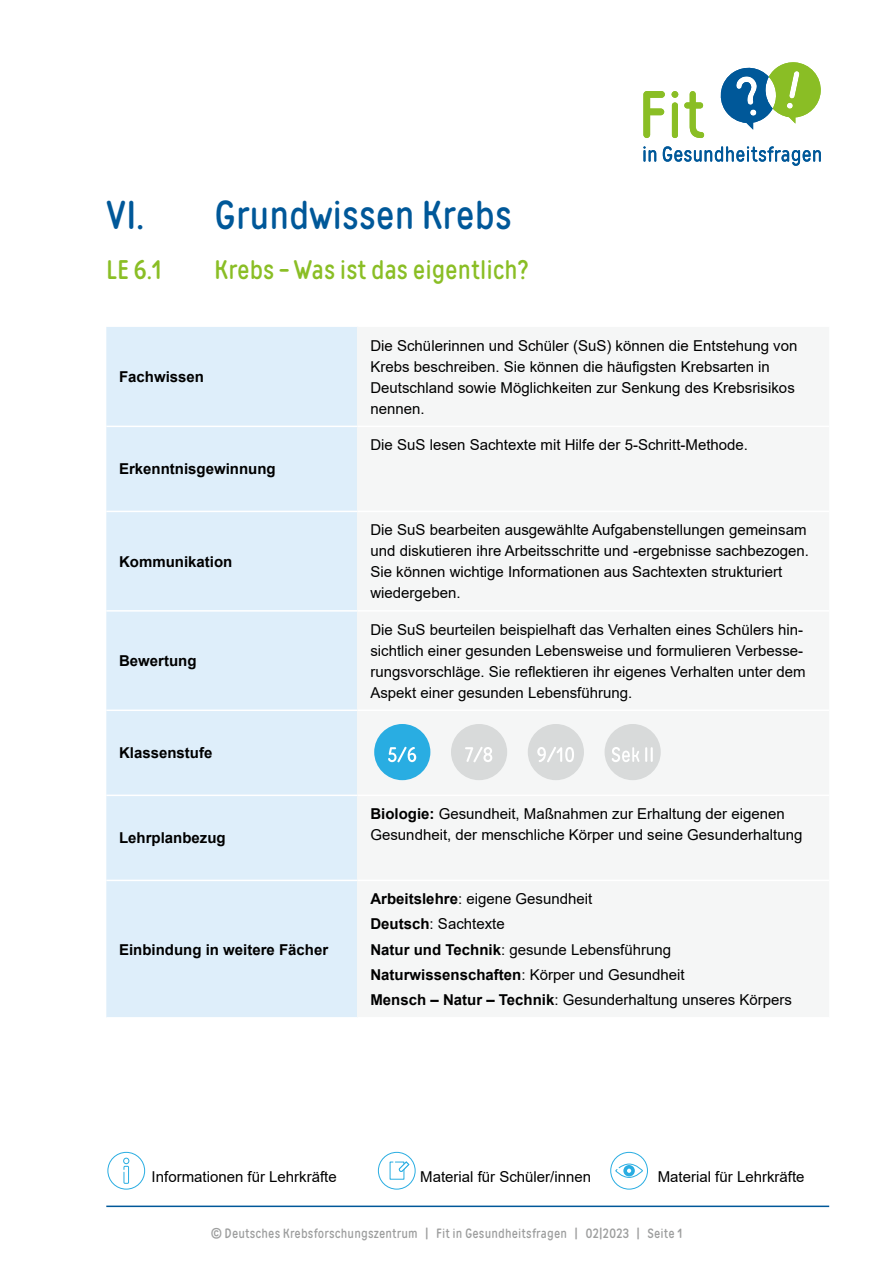
<style>
.page{position:relative;width:893px;height:1263px;background:#fff}
.page>*{position:absolute;margin:0;border:0;box-sizing:border-box;transform-origin:0 0}
.t1{font:40.5px "Matias";color:#005899}
.t2{font:27px "Matias";color:#8abe25}
.t3{font:15px/21px "Arial";color:#000}
.t4{font:700 15px "Arial";color:#000}
.t5{font:13.5px "Matias";letter-spacing:.01em;color:#9d9e9e}
.s1{font-weight:700}
</style>
<div class="page">
<hr style="left:106px;top:1205px;width:723px;height:2px;background:#005899">
<svg style="left:643px;top:91px;width:22px;height:47px"></svg>
<svg style="left:672px;top:91px;width:6px;height:47px"></svg>
<svg style="left:684px;top:91px;width:20px;height:47px"></svg>
<svg style="left:643px;top:146px;width:13px;height:16px"></svg>
<svg style="left:663px;top:146px;width:158px;height:20px"></svg>
<svg style="left:720px;top:62px;width:101px;height:68px"></svg>
<div style="left:106px;top:327px;width:251px;height:690px;background:#deeefa"></div>
<hr style="left:357px;top:327px;width:1px;height:99px;background:#f5f6f6">
<hr style="left:357px;top:427px;width:1px;height:84px;background:#f5f6f6">
<hr style="left:357px;top:512px;width:1px;height:98px;background:#f5f6f6">
<hr style="left:357px;top:612px;width:1px;height:97px;background:#f5f6f6">
<hr style="left:357px;top:711px;width:1px;height:83px;background:#f5f6f6">
<hr style="left:357px;top:796px;width:1px;height:84px;background:#f5f6f6">
<hr style="left:357px;top:881px;width:1px;height:136px;background:#f5f6f6">
<hr style="left:106px;top:426px;width:252px;height:1px;background:#fff">
<hr style="left:106px;top:511px;width:252px;height:1px;background:#fff">
<hr style="left:106px;top:610px;width:252px;height:2px;background:#fff">
<hr style="left:106px;top:709px;width:252px;height:2px;background:#fff">
<hr style="left:106px;top:794px;width:252px;height:2px;background:#fff">
<hr style="left:106px;top:880px;width:252px;height:1px;background:#fff">
<div style="left:610px;top:1152px;width:38px;height:37px;background:#fff;border:1px solid #29ade2;border-radius:50%"></div>
<svg style="left:615px;top:1163px;width:28px;height:15px"></svg>
<div style="left:378px;top:1152px;width:38px;height:37px;background:#fff;border:1px solid #29ade2;border-radius:50%"></div>
<svg style="left:389px;top:1161px;width:21px;height:19px"></svg>
<div style="left:107px;top:1152px;width:38px;height:37px;background:#fff;border:1px solid #29ade2;border-radius:50%"></div>
<svg style="left:123px;top:1157px;width:7px;height:27px"></svg>
<div style="left:374px;top:724px;width:56px;height:56px;background:#29ade2;border-radius:50%"></div>
<svg style="left:388px;top:747px;width:28px;height:15px"></svg>
<div style="left:451px;top:724px;width:56px;height:56px;background:#d8dada;border-radius:50%"></div>
<svg style="left:465px;top:747px;width:27px;height:15px"></svg>
<div style="left:528px;top:724px;width:56px;height:56px;background:#d8dada;border-radius:50%"></div>
<svg style="left:537px;top:747px;width:37px;height:15px"></svg>
<div style="left:605px;top:724px;width:56px;height:56px;background:#d8dada;border-radius:50%"></div>
<svg style="left:612px;top:747px;width:41px;height:15px"></svg>
<h1 class="t1" style="left:106px;top:190px;width:407px">VI. Grundwissen Krebs</h1>
<h2 class="t2" style="left:106px;top:252px;width:57px">LE 6.1</h2>
<h2 class="t2" style="left:214px;top:252px;width:316px">Krebs - Was ist das eigentlich?</h2>
<p class="t4" style="left:119px;top:366px;width:87px">Fachwissen</p>
<p class="t4" style="left:119px;top:458px;width:158px">Erkenntnisgewinnung</p>
<p class="t4" style="left:119px;top:551px;width:115px">Kommunikation</p>
<p class="t4" style="left:119px;top:650px;width:79px">Bewertung</p>
<p class="t4" style="left:119px;top:742px;width:95px">Klassenstufe</p>
<p class="t4" style="left:119px;top:827px;width:108px">Lehrplanbezug</p>
<p class="t4" style="left:119px;top:939px;width:211px">Einbindung in weitere Fächer</p>
<p class="t3" style="left:370px;top:335px;width:428px">Die Schülerinnen und Schüler (SuS) können die Entstehung von Krebs beschreiben. Sie können die häufigsten Krebsarten in Deutschland sowie Möglichkeiten zur Senkung des Krebsrisikos nennen.</p>
<p class="t3" style="left:370px;top:434px;width:379px">Die SuS lesen Sachtexte mit Hilfe der 5-Schritt-Methode.</p>
<p class="t3" style="left:370px;top:519px;width:440px">Die SuS bearbeiten ausgewählte Aufgabenstellungen gemeinsam und diskutieren ihre Arbeitsschritte und -ergebnisse sachbezogen.<br>Sie können wichtige Informationen aus Sachtexten strukturiert wiedergeben.</p>
<p class="t3" style="left:370px;top:619px;width:437px">Die SuS beurteilen beispielhaft das Verhalten eines Schülers hin&shy;sichtlich einer gesunden Lebensweise und formulieren Verbesse&shy;rungsvorschläge. Sie reflektieren ihr eigenes Verhalten unter dem Aspekt einer gesunden Lebensführung.</p>
<p class="t3" style="left:370px;top:803px;width:433px"><span class="s1">Biologie:</span> Gesundheit, Maßnahmen zur Erhaltung der eigenen<br>Gesundheit, der menschliche Körper und seine Gesunderhaltung</p>
<p class="t3" style="left:370px;top:886px;width:423px;line-height:25.2px"><span class="s1">Arbeitslehre</span>: eigene Gesundheit<br><span class="s1">Deutsch</span>: Sachtexte<br><span class="s1">Natur und Technik</span>: gesunde Lebensführung <span class="s1">Naturwissenschaften</span>: Körper und Gesundheit<br><span class="s1">Mensch – Natur – Technik</span>: Gesunderhaltung unseres Körpers</p>
<p class="t3" style="left:152px;top:1166px;width:187px">Informationen für Lehrkräfte</p>
<p class="t3" style="left:420px;top:1166px;width:172px">Material für Schüler/innen</p>
<p class="t3" style="left:658px;top:1166px;width:148px">Material für Lehrkräfte</p>
<p class="t5" style="left:211px;top:1225px;width:473px">© Deutsches Krebsforschungszentrum | Fit in Gesundheitsfragen | 02|2023 | Seite 1</p>
</div>
